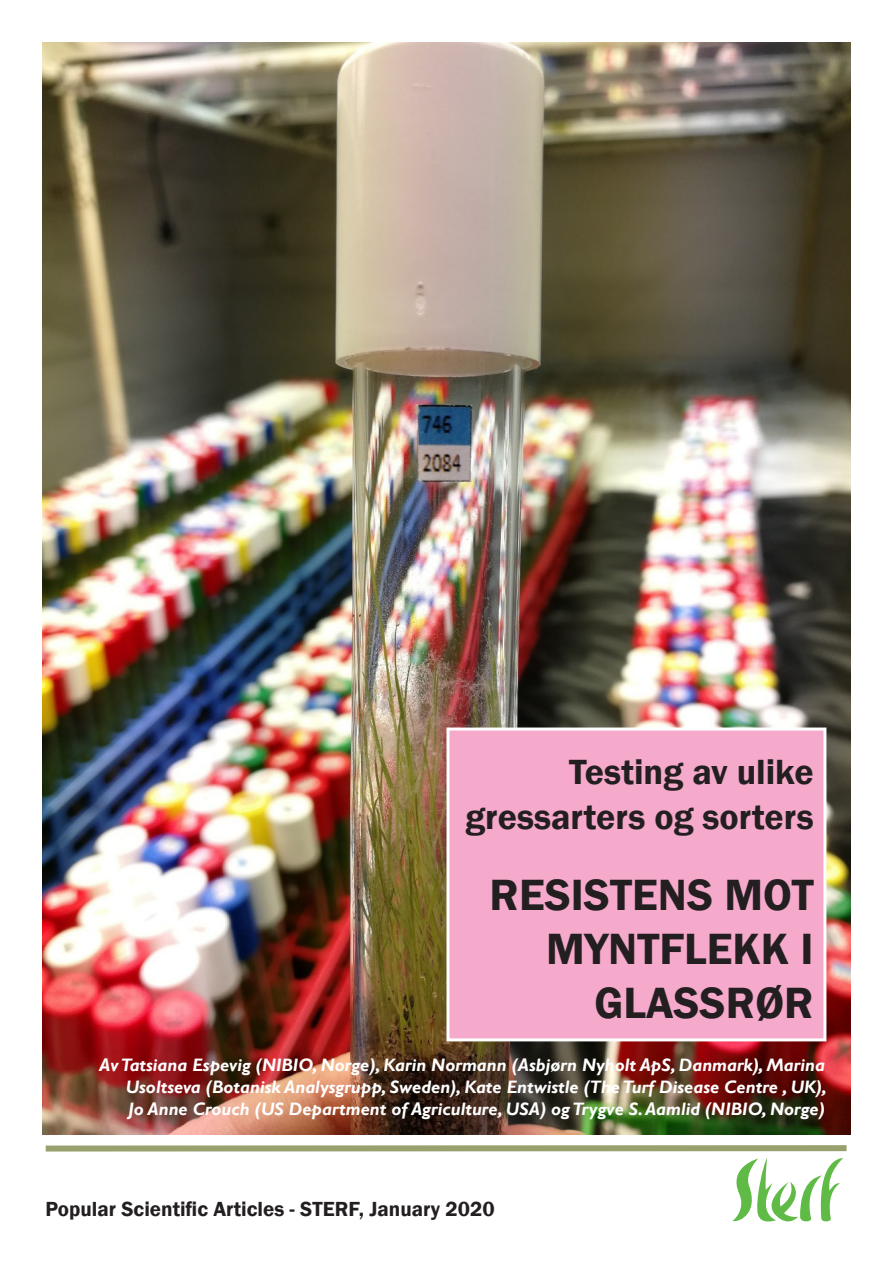
<style>
.page{position:relative;width:893px;height:1263px;background:#fff}
.page>*{position:absolute;margin:0;border:0;box-sizing:border-box;transform-origin:0 0}
.t1{font:600 45px/54px "Franklin Gothic";color:#231f20;text-align:right}
.t2{font:600 36px/45px "Franklin Gothic";color:#231f20;text-align:right}
.t3{font:600 21px "Franklin Gothic";color:#231f20}
.Faktatext{font:italic 700 18px/21.6px "Gill Sans";color:#fff;text-align:justify}
</style>
<div class="page">
<img style="left:43px;top:43px;width:807px;height:1092px">
<svg style="left:732px;top:1158px;width:111px;height:63px"></svg>
<div style="left:46px;top:1145px;width:800px;height:6px;background:#98a06d"></div>
<div style="left:446px;top:727px;width:380px;height:314px;background:#f5a9cb;border:3px solid #fff"></div>
<p class="t2" style="left:465px;top:750px;width:350px">Testing av ulike gressarters og sorters</p>
<p class="t1" style="left:489px;top:868px;width:326px">RESISTENS MOT<br>MYNTFLEKK I<br>GLASSRØR</p>
<p class="Faktatext" style="left:126px;top:1055px;width:702px;text-indent:-26px">Av Tatsiana Espevig (NIBIO, Norge), Karin Normann (Asbjørn Nyholt ApS, Danmark), Marina Usoltseva (Botanisk Analysgrupp, Sweden), Kate Entwistle (The Turf Disease Centre , UK), Jo Anne Crouch (US Department of Agriculture, USA) og Trygve S. Aamlid (NIBIO, Norge)</p>
<p class="t3" style="left:46px;top:1196px;width:451px">Popular Scientific Articles - STERF, January 2020</p>
</div>
